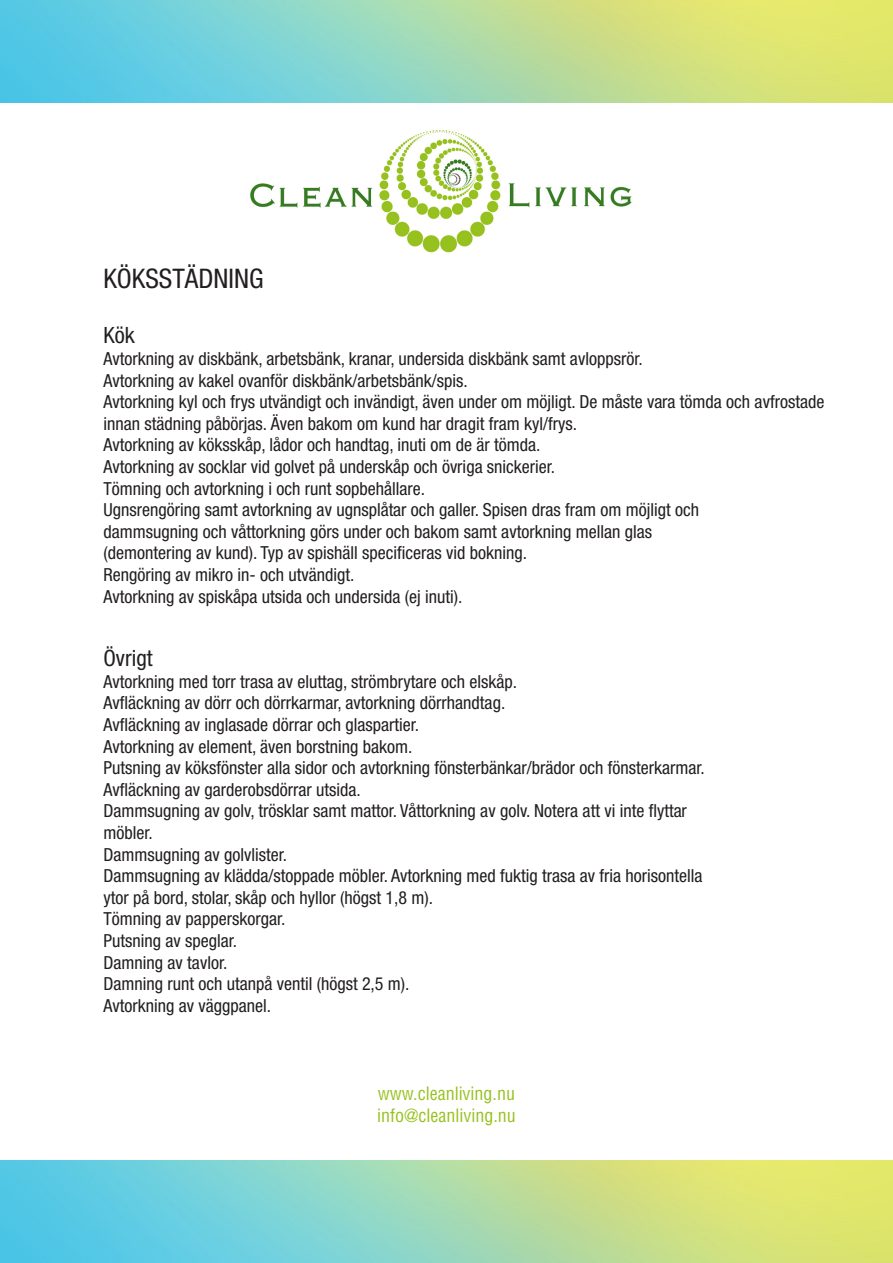
<style>
.page{position:relative;width:893px;height:1263px;background:#fff}
.page>*{position:absolute;margin:0;border:0;box-sizing:border-box;transform-origin:0 0}
.t1{font:condensed 27px "Helvetica Neue";color:#231f20}
.t2{font:condensed 22.5px "Helvetica Neue";color:#231f20}
.t3{font:condensed 18px/21.6px "Helvetica Neue";color:#231f20}
.t4{font:condensed 18px "Helvetica LT Std";color:#97c11f}
</style>
<div class="page">
<img style="left:250px;top:130px;width:382px;height:123px">
<img style="left:0;top:0;width:893px;height:103px">
<img style="left:0;top:1160px;width:893px;height:103px">
<p class="t1" style="left:103px;top:263px;width:162px">KÖKSSTÄDNING</p>
<p class="t2" style="left:103px;top:322px;width:33px">Kök</p>
<p class="t3" style="left:103px;top:348px;width:541px">Avtorkning av diskbänk, arbetsbänk, kranar, undersida diskbänk samt avloppsrör.</p>
<p class="t3" style="left:103px;top:369px;width:366px">Avtorkning av kakel ovanför diskbänk/arbetsbänk/spis.</p>
<p class="t3" style="left:103px;top:391px;width:722px">Avtorkning kyl och frys utvändigt och invändigt, även under om möjligt. De måste vara tömda och avfrostade innan städning påbörjas. Även bakom om kund har dragit fram kyl/frys.</p>
<p class="t3" style="left:103px;top:434px;width:438px">Avtorkning av köksskåp, lådor och handtag, inuti om de är tömda.</p>
<p class="t3" style="left:103px;top:456px;width:453px">Avtorkning av socklar vid golvet på underskåp och övriga snickerier.</p>
<p class="t3" style="left:103px;top:477px;width:323px">Tömning och avtorkning i och runt sopbehållare.</p>
<p class="t3" style="left:103px;top:499px;width:597px">Ugnsrengöring samt avtorkning av ugnsplåtar och galler. Spisen dras fram om möjligt och</p>
<p class="t3" style="left:103px;top:520px;width:550px">dammsugning och våttorkning görs under och bakom samt avtorkning mellan glas</p>
<p class="t3" style="left:103px;top:542px;width:425px">(demontering av kund). Typ av spishäll specificeras vid bokning.</p>
<p class="t3" style="left:103px;top:564px;width:253px">Rengöring av mikro in- och utvändigt.</p>
<p class="t3" style="left:103px;top:585px;width:360px">Avtorkning av spiskåpa utsida och undersida (ej inuti).</p>
<p class="t2" style="left:103px;top:645px;width:51px">Övrigt</p>
<p class="t3" style="left:103px;top:670px;width:415px">Avtorkning med torr trasa av eluttag, strömbrytare och elskåp.</p>
<p class="t3" style="left:103px;top:692px;width:403px">Avfläckning av dörr och dörrkarmar, avtorkning dörrhandtag.</p>
<p class="t3" style="left:103px;top:714px;width:317px">Avfläckning av inglasade dörrar och glaspartier.</p>
<p class="t3" style="left:103px;top:735px;width:310px">Avtorkning av element, även borstning bakom.</p>
<p class="t3" style="left:103px;top:757px;width:603px">Putsning av köksfönster alla sidor och avtorkning fönsterbänkar/brädor och fönsterkarmar.</p>
<p class="t3" style="left:103px;top:778px;width:259px">Avfläckning av garderobsdörrar utsida.</p>
<p class="t3" style="left:103px;top:800px;width:585px">Dammsugning av golv, trösklar samt mattor. Våttorkning av golv. Notera att vi inte flyttar</p>
<p class="t3" style="left:103px;top:822px;width:51px">möbler.</p>
<p class="t3" style="left:103px;top:843px;width:185px">Dammsugning av golvlister.</p>
<p class="t3" style="left:103px;top:865px;width:600px">Dammsugning av klädda/stoppade möbler. Avtorkning med fuktig trasa av fria horisontella</p>
<p class="t3" style="left:103px;top:886px;width:331px">ytor på bord, stolar, skåp och hyllor (högst 1,8 m).</p>
<p class="t3" style="left:103px;top:908px;width:183px">Tömning av papperskorgar.</p>
<p class="t3" style="left:103px;top:930px;width:135px">Putsning av speglar.</p>
<p class="t3" style="left:103px;top:951px;width:125px">Damning av tavlor.</p>
<p class="t3" style="left:103px;top:973px;width:308px">Damning runt och utanpå ventil (högst 2,5 m).</p>
<p class="t3" style="left:103px;top:994px;width:169px">Avtorkning av väggpanel.</p>
<p class="t4" style="left:378px;top:1082px;width:139px">www.cleanliving.nu</p>
<p class="t4" style="left:377px;top:1104px;width:140px">info@cleanliving.nu</p>
</div>
